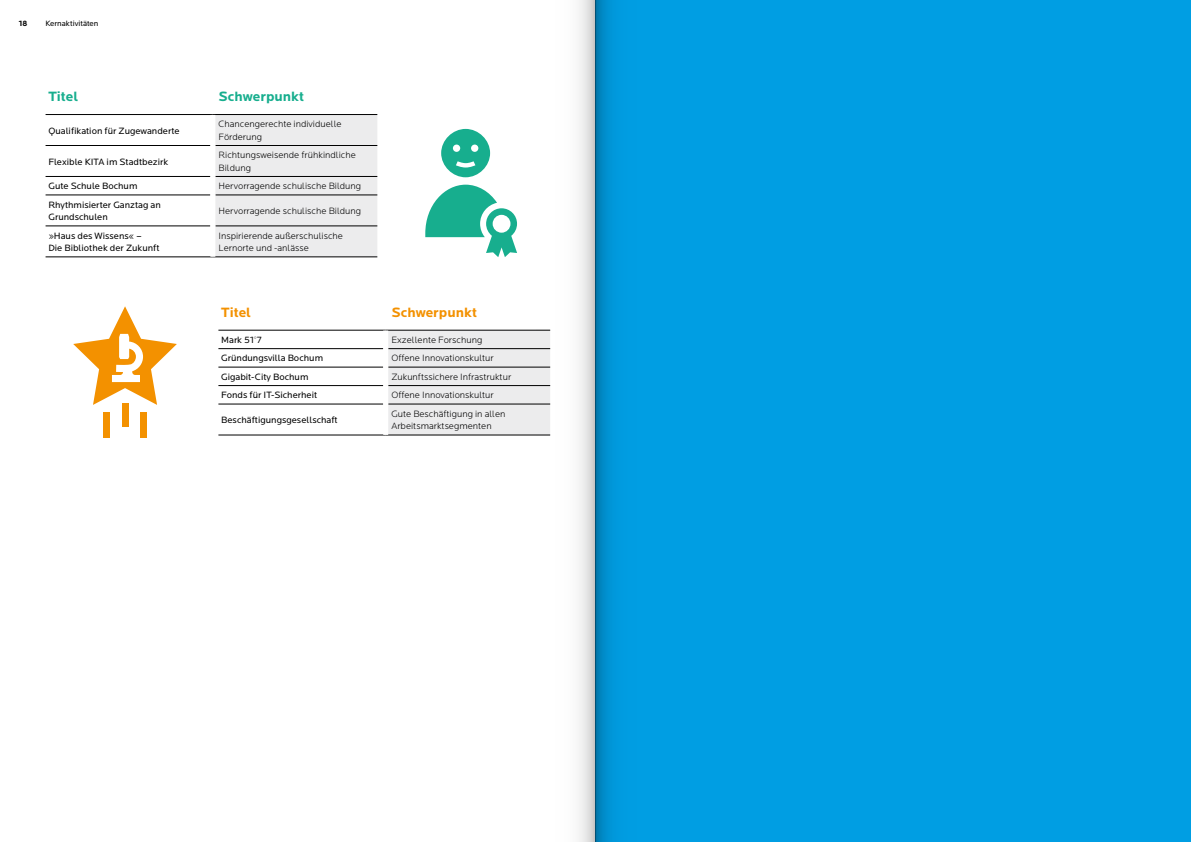
<style>
.page{position:relative;width:1191px;height:842px;background:#fff}
.page>*{position:absolute;margin:0;border:0;box-sizing:border-box;transform-origin:0 0}
.t1{font:700 14px "Locator";color:#f39100}
.t2{font:700 14px "Locator";color:#17ae8e}
.t3{font:300 9.5px/12.5px "Locator";color:#000}
.t4{font:9.5px/12.5px "Locator";color:#000}
.t5{font:8px "Locator";color:#000}
.t6{font:700 8px "Locator";color:#000}
</style>
<div class="page">
<div style="left:388px;top:331px;width:149px;height:104px;background:#ececed"></div>
<hr style="left:218px;top:348px;width:165px;height:1px;background:#000">
<hr style="left:388px;top:348px;width:162px;height:1px;background:#000">
<hr style="left:218px;top:367px;width:165px;height:1px;background:#000">
<hr style="left:388px;top:367px;width:162px;height:1px;background:#000">
<hr style="left:218px;top:385px;width:165px;height:1px;background:#000">
<hr style="left:388px;top:385px;width:162px;height:1px;background:#000">
<hr style="left:218px;top:404px;width:165px;height:1px;background:#000">
<hr style="left:388px;top:404px;width:162px;height:1px;background:#000">
<hr style="left:218px;top:435px;width:168px;height:1px;background:#000">
<hr style="left:386px;top:435px;width:164px;height:1px;background:#000">
<hr style="left:218px;top:330px;width:168px;height:1px;background:#000">
<hr style="left:386px;top:330px;width:164px;height:1px;background:#000">
<div style="left:215px;top:115px;width:162px;height:142px;background:#ececed"></div>
<hr style="left:46px;top:145px;width:164px;height:1px;background:#000">
<hr style="left:215px;top:145px;width:162px;height:1px;background:#000">
<hr style="left:46px;top:176px;width:164px;height:1px;background:#000">
<hr style="left:215px;top:176px;width:162px;height:1px;background:#000">
<hr style="left:46px;top:195px;width:164px;height:1px;background:#000">
<hr style="left:215px;top:195px;width:162px;height:1px;background:#000">
<hr style="left:46px;top:226px;width:164px;height:1px;background:#000">
<hr style="left:215px;top:226px;width:162px;height:1px;background:#000">
<hr style="left:46px;top:257px;width:167px;height:1px;background:#000">
<hr style="left:213px;top:257px;width:164px;height:1px;background:#000">
<hr style="left:46px;top:114px;width:167px;height:1px;background:#000">
<hr style="left:213px;top:114px;width:164px;height:1px;background:#000">
<svg style="left:425px;top:185px;width:92px;height:72px"></svg>
<svg style="left:441px;top:129px;width:49px;height:48px"></svg>
<div style="left:122px;top:403px;width:6px;height:24px;background:#f39100"></div>
<div style="left:103px;top:412px;width:7px;height:26px;background:#f39100"></div>
<div style="left:140px;top:412px;width:7px;height:26px;background:#f39100"></div>
<svg style="left:73px;top:306px;width:104px;height:99px"></svg>
<div style="left:595px;top:0;width:596px;height:842px;background:#009ee3"></div>
<svg style="left:595px;top:0;width:17px;height:842px"></svg>
<svg style="left:537px;top:0;width:58px;height:842px"></svg>
<p class="t6" style="left:19px;top:19px;width:10px">18</p>
<p class="t5" style="left:45px;top:19px;width:55px">Kernaktivitäten</p>
<h1 class="t2" style="left:48px;top:88px;width:31px">Titel</h1>
<h1 class="t2" style="left:218px;top:88px;width:87px">Schwerpunkt</h1>
<p class="t4" style="left:48px;top:124px;width:133px">Qualifikation für Zugewanderte</p>
<p class="t3" style="left:218px;top:118px;width:125px">Chancengerechte individuelle<br>Förderung</p>
<p class="t4" style="left:48px;top:155px;width:121px">Flexible KITA im Stadtbezirk</p>
<p class="t3" style="left:218px;top:149px;width:139px">Richtungsweisende frühkindliche<br>Bildung</p>
<p class="t4" style="left:48px;top:180px;width:91px">Gute Schule Bochum</p>
<p class="t3" style="left:218px;top:180px;width:144px">Hervorragende schulische Bildung</p>
<p class="t4" style="left:48px;top:198px;width:114px">Rhythmisierter Ganztag an<br>Grundschulen</p>
<p class="t3" style="left:218px;top:205px;width:144px">Hervorragende schulische Bildung</p>
<p class="t4" style="left:48px;top:229px;width:113px">»Haus des Wissens« –<br>Die Bibliothek der Zukunft</p>
<p class="t3" style="left:218px;top:229px;width:126px">Inspirierende außerschulische<br>Lernorte und -anlässe</p>
<h1 class="t1" style="left:221px;top:304px;width:31px">Titel</h1>
<h1 class="t1" style="left:391px;top:304px;width:87px">Schwerpunkt</h1>
<p class="t4" style="left:221px;top:334px;width:42px">Mark 51°7</p>
<p class="t3" style="left:391px;top:334px;width:92px">Exzellente Forschung</p>
<p class="t4" style="left:221px;top:352px;width:103px">Gründungsvilla Bochum</p>
<p class="t3" style="left:391px;top:352px;width:104px">Offene Innovationskultur</p>
<p class="t4" style="left:221px;top:371px;width:89px">Gigabit-City Bochum</p>
<p class="t3" style="left:391px;top:370px;width:121px">Zukunftssichere Infrastruktur</p>
<p class="t4" style="left:221px;top:389px;width:97px">Fonds für IT-Sicherheit</p>
<p class="t3" style="left:391px;top:389px;width:104px">Offene Innovationskultur</p>
<p class="t4" style="left:221px;top:414px;width:118px">Beschäftigungsgesellschaft</p>
<p class="t3" style="left:391px;top:407px;width:116px">Gute Beschäftigung in allen<br>Arbeitsmarktsegmenten</p>
</div>
